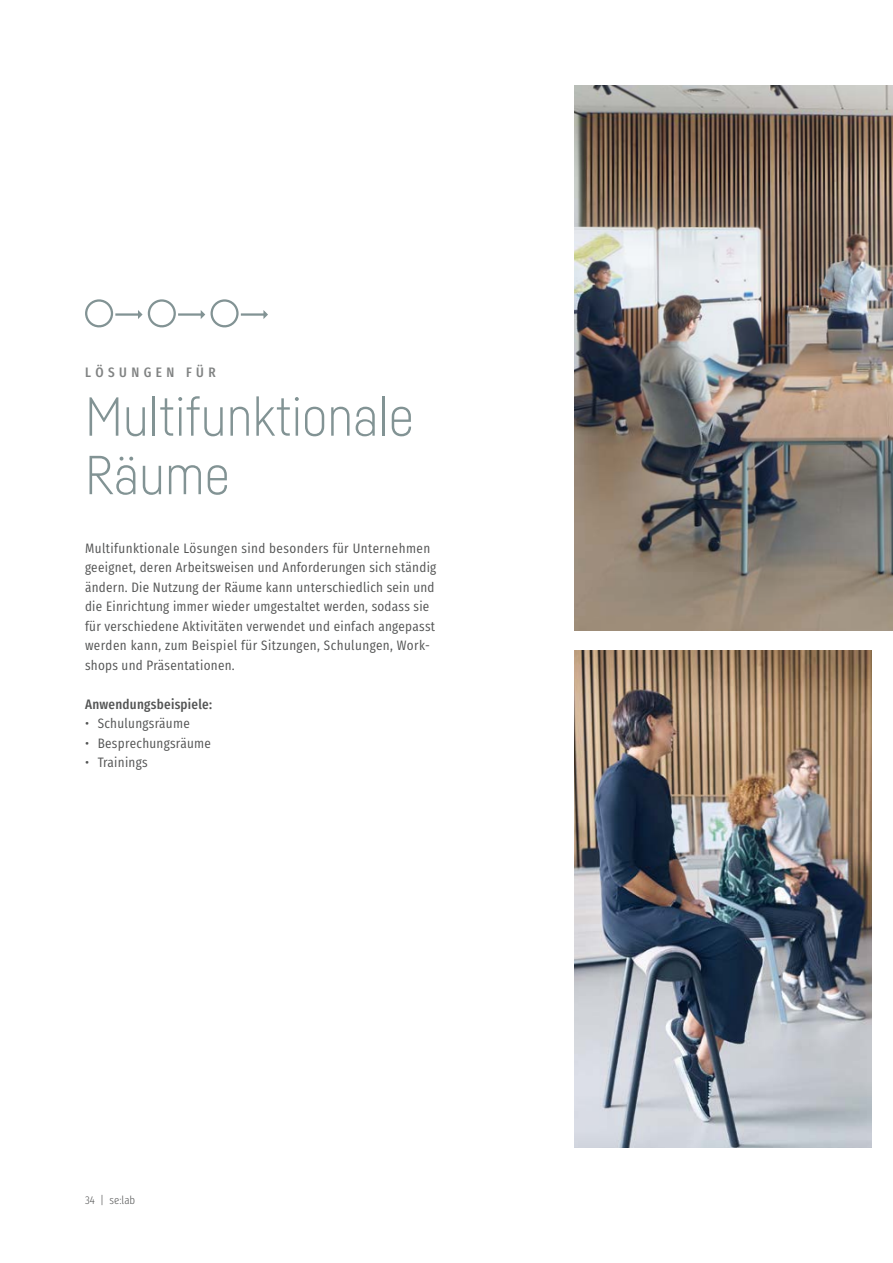
<style>
.page{position:relative;width:893px;height:1263px;background:#fff}
.page>*{position:absolute;margin:0;border:0;box-sizing:border-box;transform-origin:0 0}
.t1{font:300 54px/58.5px "Sedus Sans";color:#829394}
.t2{font:13.5px/19.5px "Sedus Text Condensed";letter-spacing:.02em;color:#535454}
.t3{font:700 13.5px "Sedus Text Condensed";letter-spacing:.02em;color:#535454}
.t4{font:700 13.5px "Sedus Text Condensed";letter-spacing:.33em;color:#818383}
.t5{font:300 11.25px "Sedus Text Condensed";color:#535454}
</style>
<div class="page">
<img style="left:574px;top:85px;width:319px;height:546px">
<img style="left:574px;top:650px;width:298px;height:497px">
<hr style="left:115px;top:313px;width:25px;height:3px;background:#829394">
<svg style="left:138px;top:310px;width:5px;height:9px"></svg>
<div style="left:85px;top:299px;width:28px;height:28px;border:2px solid #829394;border-radius:50%"></div>
<hr style="left:178px;top:313px;width:25px;height:3px;background:#829394">
<svg style="left:201px;top:310px;width:4px;height:9px"></svg>
<div style="left:148px;top:299px;width:28px;height:28px;border:2px solid #829394;border-radius:50%"></div>
<hr style="left:241px;top:313px;width:25px;height:3px;background:#829394">
<svg style="left:263px;top:310px;width:5px;height:9px"></svg>
<div style="left:211px;top:299px;width:28px;height:28px;border:2px solid #829394;border-radius:50%"></div>
<p class="t4" style="left:85px;top:360px;width:132px">LÖSUNGEN FÜR</p>
<h1 class="t1" style="left:85px;top:386px;width:330px">Multifunktionale<br>Räume</h1>
<p class="t2" style="left:85px;top:537px;width:353px">Multifunktionale Lösungen sind besonders für Unternehmen geeignet, deren Arbeitsweisen und Anforderungen sich ständig ändern. Die Nutzung der Räume kann unterschiedlich sein und die Einrichtung immer wieder umgestaltet werden, sodass sie für verschiedene Aktivitäten verwendet und einfach angepasst werden kann, zum Beispiel für Sitzungen, Schulungen, Work&shy;shops und Präsentationen.</p>
<p class="t3" style="left:85px;top:691px;width:129px">Anwendungsbeispiele:</p>
<p class="t2" style="left:85px;top:712px;width:106px">• Schulungsräume</p>
<p class="t2" style="left:85px;top:732px;width:127px">• Besprechungsräume</p>
<p class="t2" style="left:85px;top:751px;width:64px">• Trainings</p>
<p class="t5" style="left:85px;top:1189px;width:52px">34 | se:lab</p>
</div>
